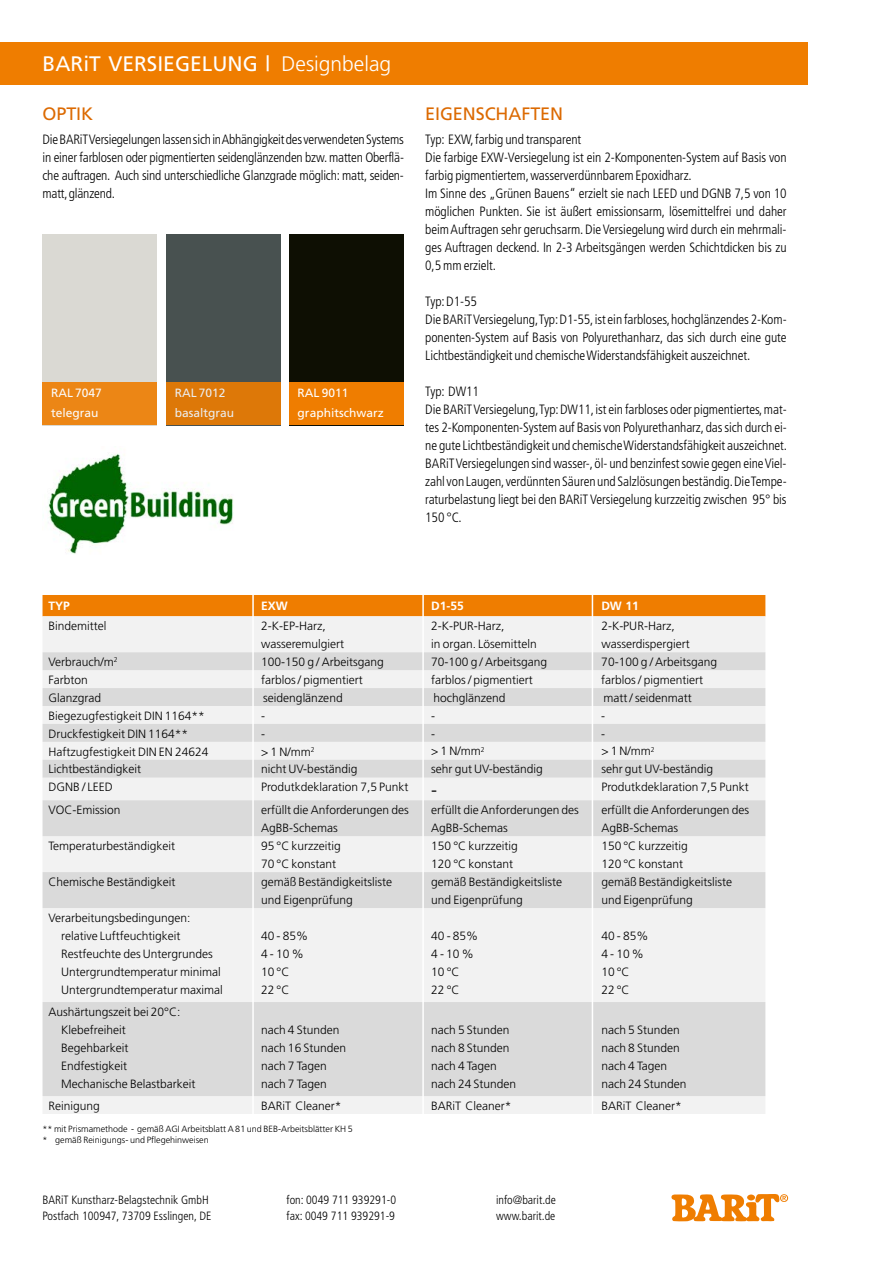
<style>
.page{position:relative;width:893px;height:1263px;background:#fff}
.page>*{position:absolute;margin:0;border:0;box-sizing:border-box;transform-origin:0 0}
.t1{font:21px "Frutiger";color:#fff}
.t2{font:18px "Frutiger";color:#dc6a02}
.t3{font:300 18px "Frutiger";color:#000}
.t4{font:300 condensed 13.5px/18px "Frutiger";letter-spacing:-.005em;color:#000}
.t5{font:300 12px/18px "Frutiger";color:#000}
.t6{font:300 condensed 12px/16.5px "Frutiger";color:#000}
.t7{font:12px/19.5px "Frutiger";color:#fff}
.t8{font:700 12px "Frutiger";color:#fff}
.t9{font:300 9px/10.8px "Frutiger";color:#000}
.s1{font-weight:300}
</style>
<div class="page">
<div style="left:0;top:43px;width:808px;height:42px;background:#ef7d00"></div>
<svg style="left:671px;top:1194px;width:117px;height:27px"></svg>
<div style="left:43px;top:595px;width:722px;height:21px;background:#ef7d00"></div>
<div style="left:43px;top:616px;width:722px;height:498px;background:#f2f2f2"></div>
<svg style="left:43px;top:652px;width:722px;height:444px;fill:#dadada"></svg>
<hr style="left:252px;top:591px;width:2px;height:529px;background:#fff">
<hr style="left:422px;top:593px;width:2px;height:533px;background:#fff">
<hr style="left:592px;top:593px;width:1px;height:527px;background:#fff">
<img style="left:48px;top:453px;width:186px;height:101px">
<div style="left:43px;top:234px;width:114px;height:191px;background:#dad9d3"></div>
<div style="left:166px;top:234px;width:115px;height:191px;background:#485150"></div>
<div style="left:43px;top:383px;width:114px;height:42px;background:#ec8615"></div>
<div style="left:166px;top:383px;width:115px;height:42px;background:#dd7808"></div>
<div style="left:289px;top:234px;width:115px;height:191px;background:#0e0f03"></div>
<div style="left:289px;top:383px;width:115px;height:42px;background:#ef7d00"></div>
<h1 class="t1" style="left:43px;top:52px;width:350px">BARiT VERSIEGELUNG | <span class="s1">Designbelag</span></h1>
<h2 class="t2" style="left:43px;top:103px;width:52px">Opti k</h2>
<p class="t4" style="left:43px;top:131px;width:363px;text-align:justify">Die BARiT Versiegelungen lassen sich in Abhängigkeit des verwendeten Systems in einer farblosen oder pigmentierten seidenglänzenden bzw. matten Oberflä&shy;che auftragen. Auch sind unterschiedliche Glanzgrade möglich: matt, seiden&shy;matt, glänzend.</p>
<p class="t7" style="left:51px;top:383px;width:52px">RAL 7047 telegrau</p>
<p class="t7" style="left:175px;top:383px;width:61px">RAL 7012 basaltgrau</p>
<p class="t7" style="left:298px;top:383px;width:88px">RAL 9011 graphitschwarz</p>
<h2 class="t2" style="left:425px;top:103px;width:21px">Eigensc</h2>
<h2 class="t2" style="left:496px;top:103px;width:25px">haften</h2>
<p class="t4" style="left:425px;top:131px;width:363px">Typ: EXW, farbig und transparent<br>Die farbige EXW-Versiegelung ist ein 2-Komponenten-System auf Basis von farbig pigmentiertem, wasserverdünnbarem Epoxidharz.<br>Im Sinne des „Grünen Bauens“ erzielt sie nach LEED und DGNB 7,5 von 10 möglichen Punkten. Sie ist äußert emissionsarm, lösemittelfrei und daher beim Auftragen sehr geruchsarm. Die Versiegelung wird durch ein mehrmali&shy;ges Auftragen deckend. In 2-3 Arbeitsgängen werden Schichtdicken bis zu 0,5 mm erzielt.</p>
<p class="t4" style="left:425px;top:292px;width:363px">Typ: D1-55<br>Die BARiT Versiegelung, Typ: D1-55, ist ein farbloses, hochglänzendes 2-Kom&shy;ponenten-System auf Basis von Polyurethanharz, das sich durch eine gute Lichtbeständigkeit und chemische Widerstandsfähigkeit auszeichnet.</p>
<p class="t4" style="left:425px;top:382px;width:363px">Typ: DW11<br>Die BARiT Versiegelung, Typ: DW11, ist ein farbloses oder pigmentiertes, mat&shy;tes 2-Komponenten-System auf Basis von Polyurethanharz, das sich durch ei&shy;ne gute Lichtbeständigkeit und chemische Widerstandsfähigkeit auszeichnet.<br>BARiT Versiegelungen sind wasser-, öl- und benzinfest sowie gegen eine Viel&shy;zahl von Laugen, verdünnten Säuren und Salzlösungen beständig. Die Tempe&shy;raturbelastung liegt bei den BARiT Versiegelung kurzzeitig zwischen 95° bis 150 °C.</p>
<p class="t8" style="left:49px;top:599px;width:23px">TYP</p>
<p class="t8" style="left:261px;top:599px;width:28px">EXW</p>
<p class="t8" style="left:431px;top:599px;width:34px">D1-55</p>
<p class="t8" style="left:601px;top:599px;width:39px">DW 11</p>
<p class="t5" style="left:49px;top:617px;width:59px">Bindemittel</p>
<p class="t5" style="left:261px;top:617px;width:85px">2-K-EP-Harz, wasseremulgiert</p>
<p class="t5" style="left:431px;top:617px;width:107px">2-K-PUR-Harz,<br>in organ. Lösemitteln</p>
<p class="t5" style="left:601px;top:617px;width:90px">2-K-PUR-Harz, wasserdispergiert</p>
<p class="t5" style="left:49px;top:653px;width:71px">Verbrauch/m<sup>2</sup></p>
<p class="t5" style="left:261px;top:653px;width:124px">100-150 g / Arbeitsgang</p>
<p class="t5" style="left:431px;top:653px;width:117px">70-100 g / Arbeitsgang</p>
<p class="t5" style="left:601px;top:653px;width:117px">70-100 g / Arbeitsgang</p>
<p class="t5" style="left:49px;top:671px;width:41px">Farbton</p>
<p class="t5" style="left:261px;top:671px;width:103px">farblos / pigmentiert</p>
<p class="t5" style="left:431px;top:671px;width:103px">farblos / pigmentiert</p>
<p class="t5" style="left:601px;top:671px;width:103px">farblos / pigmentiert</p>
<p class="t5" style="left:49px;top:688px;width:54px">Glanzgrad</p>
<p class="t5" style="left:263px;top:688px;width:81px">seidenglänzend</p>
<p class="t5" style="left:433px;top:688px;width:74px">hochglänzend</p>
<p class="t5" style="left:603px;top:688px;width:90px">matt / seidenmatt</p>
<p class="t5" style="left:49px;top:706px;width:158px">Biegezugfestigkeit DIN 1164**</p>
<p class="t5" style="left:261px;top:706px;width:5px">-</p>
<p class="t5" style="left:431px;top:706px;width:5px">-</p>
<p class="t5" style="left:601px;top:706px;width:5px">-</p>
<p class="t5" style="left:49px;top:724px;width:141px">Druckfestigkeit DIN 1164**</p>
<p class="t5" style="left:261px;top:724px;width:5px">-</p>
<p class="t5" style="left:431px;top:724px;width:5px">-</p>
<p class="t5" style="left:601px;top:724px;width:5px">-</p>
<p class="t5" style="left:49px;top:742px;width:161px">Haftzugfestigkeit DIN EN 24624</p>
<p class="t5" style="left:261px;top:742px;width:55px">&gt; 1 N/mm<sup>2</sup></p>
<p class="t5" style="left:431px;top:742px;width:55px">&gt; 1 N/mm<sup>2</sup></p>
<p class="t5" style="left:601px;top:742px;width:55px">&gt; 1 N/mm<sup>2</sup></p>
<p class="t5" style="left:49px;top:760px;width:94px">Lichtbeständigkeit</p>
<p class="t5" style="left:261px;top:760px;width:98px">nicht UV-beständig</p>
<p class="t5" style="left:431px;top:760px;width:113px">sehr gut UV-beständig</p>
<p class="t5" style="left:601px;top:760px;width:113px">sehr gut UV-beständig</p>
<p class="t5" style="left:49px;top:778px;width:66px">DGNB / LEED</p>
<p class="t5" style="left:261px;top:778px;width:149px">Produtkdeklaration 7,5 Punkt</p>
<h2 class="t3" style="left:431px;top:780px;width:7px">-</h2>
<p class="t5" style="left:601px;top:778px;width:149px">Produtkdeklaration 7,5 Punkt</p>
<p class="t5" style="left:49px;top:801px;width:73px">VOC-Emission</p>
<p class="t5" style="left:261px;top:801px;width:149px">erfüllt die Anforderungen des<br>AgBB-Schemas</p>
<p class="t5" style="left:431px;top:801px;width:149px">erfüllt die Anforderungen des<br>AgBB-Schemas</p>
<p class="t5" style="left:601px;top:801px;width:149px">erfüllt die Anforderungen des<br>AgBB-Schemas</p>
<p class="t5" style="left:49px;top:837px;width:128px">Temperaturbeständigkeit</p>
<p class="t5" style="left:261px;top:837px;width:81px">95 °C kurzzeitig<br>70 °C konstant</p>
<p class="t5" style="left:431px;top:837px;width:88px">150 °C kurzzeitig<br>120 °C konstant</p>
<p class="t5" style="left:601px;top:837px;width:88px">150 °C kurzzeitig<br>120 °C konstant</p>
<p class="t5" style="left:49px;top:872px;width:128px">Chemische Beständigkeit</p>
<p class="t5" style="left:261px;top:872px;width:132px">gemäß Beständigkeitsliste und Eigenprüfung</p>
<p class="t5" style="left:431px;top:872px;width:132px">gemäß Beständigkeitsliste und Eigenprüfung</p>
<p class="t5" style="left:601px;top:872px;width:132px">gemäß Beständigkeitsliste und Eigenprüfung</p>
<p class="t5" style="left:61px;top:908px;width:163px;text-indent:-13px">Verarbeitungsbedingungen: relative Luftfeuchtigkeit<br>Restfeuchte des Untergrundes<br>Untergrundtemperatur minimal<br>Untergrundtemperatur maximal</p>
<p class="t5" style="left:261px;top:926px;width:49px">40 - 85%<br>4 - 10 %<br>10 °C<br>22 °C</p>
<p class="t5" style="left:431px;top:926px;width:49px">40 - 85%<br>4 - 10 %<br>10 °C<br>22 °C</p>
<p class="t5" style="left:601px;top:926px;width:49px">40 - 85%<br>4 - 10 %<br>10 °C<br>22 °C</p>
<p class="t5" style="left:61px;top:1002px;width:136px;text-indent:-13px">Aushärtungszeit bei 20°C:<br>Klebefreiheit<br>Begehbarkeit<br>Endfestigkeit<br>Mechanische Belastbarkeit</p>
<p class="t5" style="left:261px;top:1020px;width:87px">nach 4 Stunden nach 16 Stunden nach 7 Tagen nach 7 Tagen</p>
<p class="t5" style="left:431px;top:1020px;width:87px">nach 5 Stunden nach 8 Stunden nach 4 Tagen nach 24 Stunden</p>
<p class="t5" style="left:601px;top:1020px;width:87px">nach 5 Stunden nach 8 Stunden nach 4 Tagen nach 24 Stunden</p>
<p class="t5" style="left:49px;top:1096px;width:53px">Reinigung</p>
<p class="t5" style="left:261px;top:1096px;width:82px">BARiT Cleaner*</p>
<p class="t5" style="left:431px;top:1096px;width:82px">BARiT Cleaner*</p>
<p class="t5" style="left:601px;top:1096px;width:82px">BARiT Cleaner*</p>
<p class="t9" style="left:43px;top:1123px;width:312px">** mit Prismamethode - gemäß AGI Arbeitsblatt A 81 und BEB-Arbeitsblätter KH 5 * gemäß Reinigungs- und Pflegehinweisen</p>
<p class="t6" style="left:43px;top:1191px;width:170px">BARiT Kunstharz-Belagstechnik GmbH<br>Postfach 100947, 73709 Esslingen, DE</p>
<p class="t6" style="left:287px;top:1191px;width:111px">fon: 0049 711 939291-0 fax: 0049 711 939291-9</p>
<p class="t6" style="left:496px;top:1191px;width:61px">info@barit.de www.barit.de</p>
</div>
